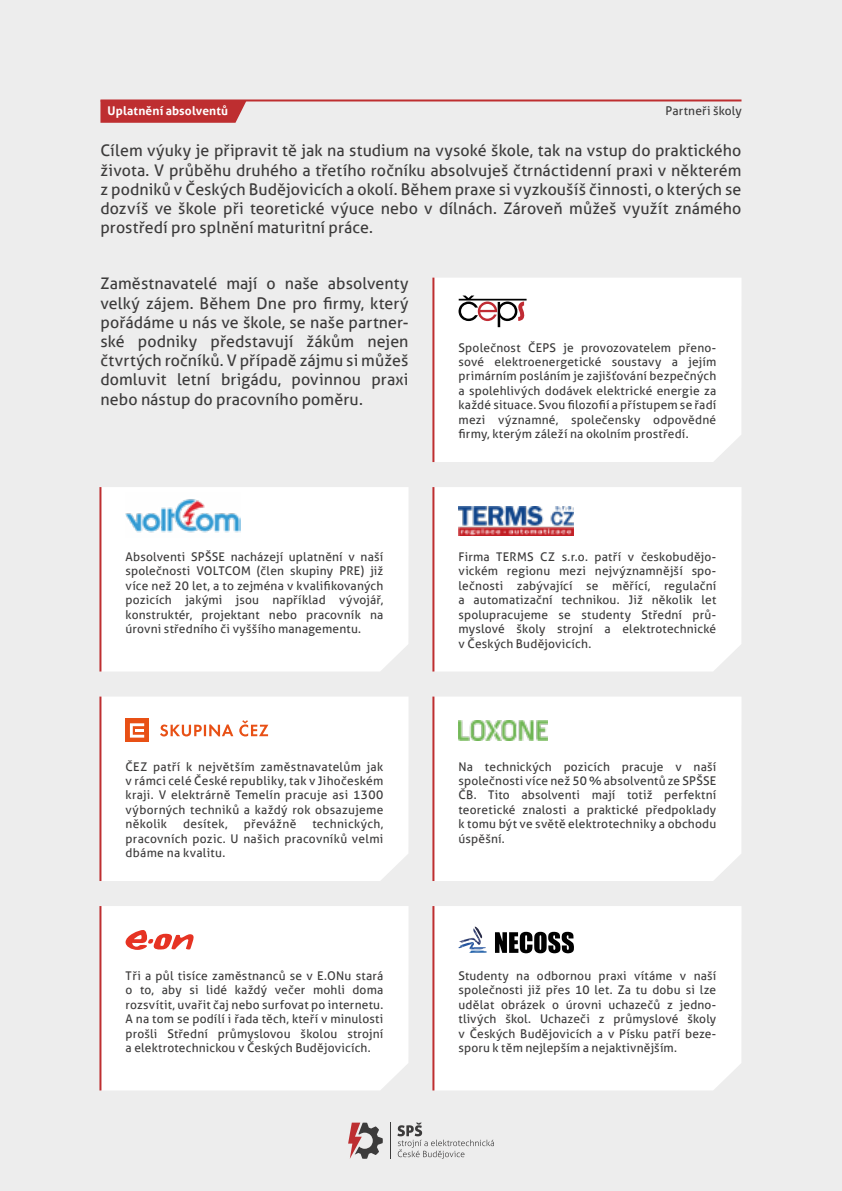
<style>
.page{position:relative;width:842px;height:1191px;background:#ededed}
.page>*{position:absolute;margin:0;border:0;box-sizing:border-box;transform-origin:0 0}
.t1{font:16px/19.2px "Aller";letter-spacing:.005em;color:#3c3b3b;text-align:justify}
.t2{font:12px/14.4px "Aller";letter-spacing:.015em;color:#3c3b3b;text-align:justify}
.t3{font:700 12px "Aller";letter-spacing:.01em;color:#fff}
</style>
<div class="page">
<svg style="left:348px;top:1122px;width:35px;height:36px"></svg>
<hr style="left:390px;top:1122px;width:1px;height:36px;background:#3c3b3b">
<svg style="left:397px;top:1122px;width:97px;height:36px"></svg>
<svg style="left:100px;top:101px;width:147px;height:22px;background:#c0383a"></svg>
<hr style="left:100px;top:99px;width:641px;height:2px;background:#be2e30">
<div style="left:434px;top:278px;width:307px;height:184px;background:#fff"></div>
<div style="left:101px;top:487px;width:307px;height:184px;background:#fff"></div>
<div style="left:434px;top:487px;width:307px;height:184px;background:#fff"></div>
<div style="left:101px;top:696px;width:307px;height:185px;background:#fff"></div>
<div style="left:434px;top:696px;width:307px;height:185px;background:#fff"></div>
<div style="left:101px;top:906px;width:307px;height:184px;background:#fff"></div>
<div style="left:434px;top:906px;width:307px;height:184px;background:#fff"></div>
<svg style="left:458px;top:295px;width:69px;height:32px;background:#c7b7b8"></svg>
<img style="left:458px;top:506px;width:116px;height:29px">
<hr style="left:432px;top:487px;width:2px;height:184px;background:#be2e30">
<hr style="left:432px;top:278px;width:2px;height:184px;background:#be2e30">
<img style="left:126px;top:492px;width:115px;height:46px">
<div style="left:126px;top:719px;width:23px;height:23px;background:#e85015"></div>
<svg style="left:130px;top:723px;width:14px;height:14px"></svg>
<svg style="left:160px;top:720px;width:108px;height:16px;background:#f8cbb9"></svg>
<img style="left:458px;top:720px;width:90px;height:20px">
<svg style="left:495px;top:931px;width:79px;height:22px;background:#545454"></svg>
<svg style="left:458px;top:926px;width:29px;height:27px"></svg>
<hr style="left:432px;top:696px;width:2px;height:185px;background:#be2e30">
<hr style="left:432px;top:906px;width:2px;height:184px;background:#be2e30">
<hr style="left:99px;top:487px;width:2px;height:184px;background:#be2e30">
<hr style="left:99px;top:696px;width:2px;height:185px;background:#be2e30">
<hr style="left:99px;top:906px;width:2px;height:184px;background:#be2e30">
<svg style="left:126px;top:930px;width:68px;height:20px"></svg>
<p class="t3" style="left:108px;top:104px;width:122px">Uplatnění absolventů</p>
<p class="t2" style="left:666px;top:104px;width:78px">Partneři školy</p>
<p class="t1" style="left:100px;top:141px;width:642px">Cílem výuky je připravit tě jak na studium na vysoké škole, tak na vstup do praktického života. V průběhu druhého a třetího ročníku absolvuješ čtrnáctidenní praxi v některém z podniků v Českých Budějovicích a okolí. Během praxe si vyzkoušíš činnosti, o kterých se dozvíš ve škole při teoretické výuce nebo v dílnách. Zároveň můžeš využít známého prostředí pro splnění maturitní práce.</p>
<p class="t1" style="left:100px;top:274px;width:310px">Zaměstnavatelé mají o naše absolventy velký zájem. Během Dne pro firmy, který pořádáme u nás ve škole, se naše partner&shy;ské podniky představují žákům nejen čtvrtých ročníků. V případě zájmu si můžeš domluvit letní brigádu, povinnou praxi nebo nástup do pracovního poměru.</p>
<p class="t2" style="left:126px;top:549px;width:259px">Absolventi SPŠSE nacházejí uplatnění v naší společnosti VOLTCOM (člen skupiny PRE) již více než 20 let, a to zejména v kvalifikovaných pozicích jakými jsou například vývojář, konstruktér, projektant nebo pracovník na úrovni středního či vyššího managementu.</p>
<p class="t2" style="left:126px;top:759px;width:259px">ČEZ patří k největším zaměstnavatelům jak v rámci celé České republiky, tak v Jihočeském kraji. V elektrárně Temelín pracuje asi 1300 výborných techniků a každý rok obsazujeme několik</p>
<p class="t2" style="left:126px;top:816px;width:259px;text-indent:187px">technických, pracovních pozic. U našich pracovníků velmi dbáme na kvalitu.</p>
<p class="t2" style="left:183px;top:816px;width:46px">desítek,</p>
<p class="t2" style="left:244px;top:816px;width:54px">převážně</p>
<p class="t2" style="left:458px;top:340px;width:259px">Společnost ČEPS je provozovatelem přeno&shy;sové elektroenergetické soustavy a jejím primárním posláním je zajišťování bezpečných a spolehlivých dodávek elektrické energie za každé situace. Svou filozofií a přístupem se řadí mezi významné, společensky odpovědné firmy, kterým záleží na okolním prostředí.</p>
<p class="t2" style="left:458px;top:549px;width:259px">Firma TERMS CZ s.r.o. patří v českobudějo&shy;vickém regionu mezi nejvýznamnější spo&shy;lečnosti zabývající se měřící, regulační a automatizační technikou. Již několik let spolupracujeme se studenty Střední prů&shy;myslové školy strojní a elektrotechnické v Českých Budějovicích.</p>
<p class="t2" style="left:458px;top:759px;width:259px">Na technických pozicích pracuje v naší společnosti více než 50 % absolventů ze SPŠSE ČB. Tito absolventi mají totiž perfektní teoretické znalosti a praktické předpoklady k tomu být ve světě elektrotechniky a obchodu úspěšní.</p>
<p class="t2" style="left:126px;top:968px;width:259px">Tři a půl tisíce zaměstnanců se v E.ONu stará o to, aby si lidé každý večer mohli doma rozsvítit, uvařit čaj nebo surfovat po internetu.<br>A na tom se podílí i řada těch, kteří v minulosti prošli Střední průmyslovou školou strojní a elektrotechnickou v Českých Budějovicích.</p>
<p class="t2" style="left:458px;top:968px;width:259px">Studenty na odbornou praxi vítáme v naší společnosti již přes 10 let. Za tu dobu si lze udělat obrázek o úrovni uchazečů z jedno&shy;tlivých škol. Uchazeči z průmyslové školy v Českých Budějovicích a v Písku patří beze&shy;sporu k těm nejlepším a nejaktivnějším.</p>
</div>
